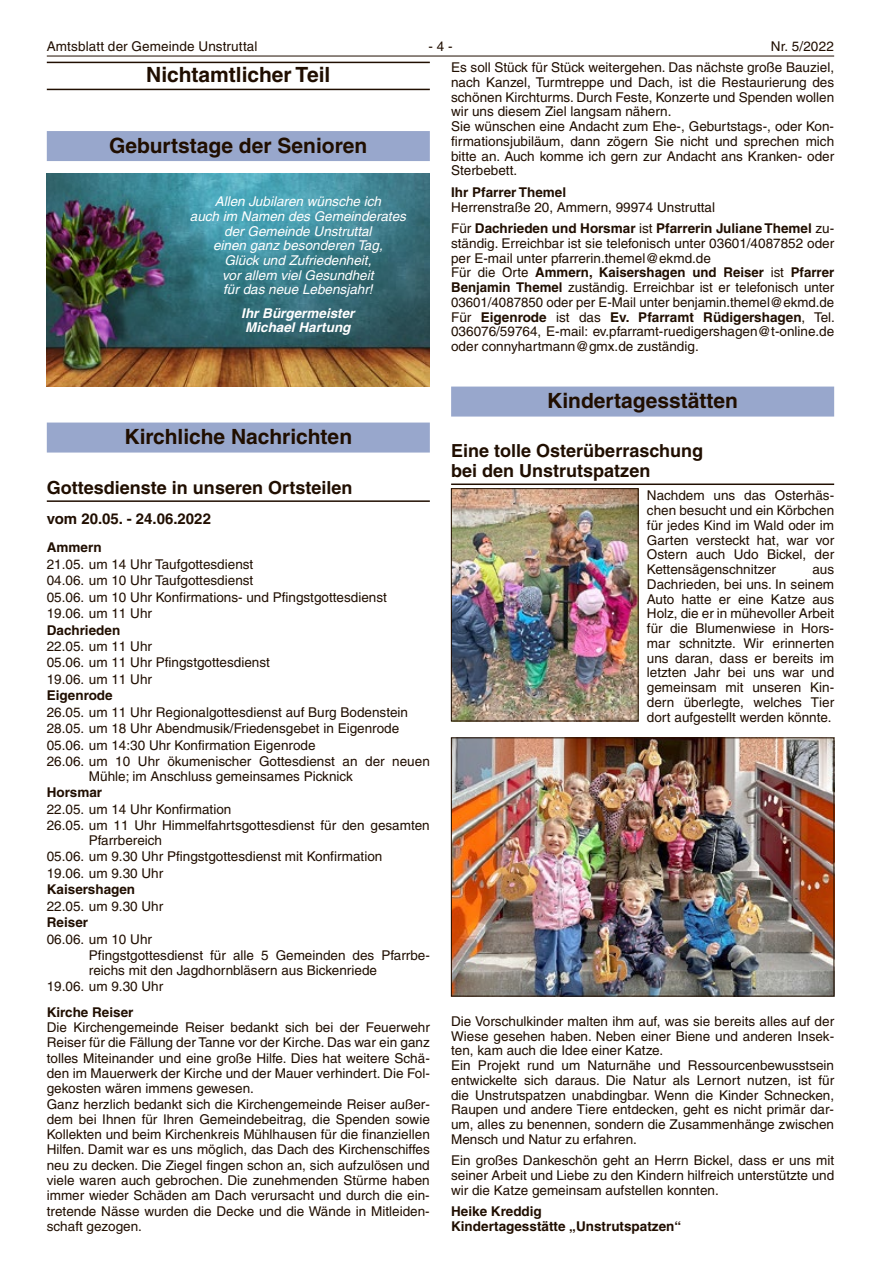
<style>
.page{position:relative;width:881px;height:1263px;background:#fff}
.page>*{position:absolute;margin:0;border:0;box-sizing:border-box;transform-origin:0 0}
.t1{font:700 21px "Helvetica LT";color:#200e00}
.t2{font:700 18px/19.6px "Helvetica LT";color:#200e00}
.t3{font:700 15px "Helvetica LT";color:#200e00}
.t4{font:13.5px/14.7px "Helvetica LT";color:#200e00}
.t5{font:italic 13.5px/14.7px "Helvetica LT";color:#fff;text-align:center}
.t6{font:700 13.5px/14.7px "Helvetica LT";color:#200e00}
.t7{font:italic 700 13.5px/14.7px "Helvetica LT";color:#fff}
.s1{font-weight:700}
</style>
<div class="page">
<hr style="left:47px;top:56px;width:786px;height:1px;background:#200e00">
<div style="left:451px;top:387px;width:382px;height:30px;background:#98a7cc"></div>
<hr style="left:451px;top:483px;width:382px;height:2px;background:#200e00">
<img style="left:453px;top:490px;width:183px;height:229px">
<div style="left:451px;top:488px;width:187px;height:233px;border:1px solid #200e00"></div>
<img style="left:453px;top:740px;width:378px;height:254px">
<div style="left:451px;top:738px;width:382px;height:258px;border:1px solid #200e00"></div>
<hr style="left:47px;top:62px;width:382px;height:1px;background:#200e00">
<hr style="left:47px;top:89px;width:382px;height:1px;background:#200e00">
<div style="left:47px;top:131px;width:382px;height:30px;background:#98a7cc"></div>
<div style="left:47px;top:423px;width:382px;height:30px;background:#98a7cc"></div>
<hr style="left:47px;top:500px;width:382px;height:2px;background:#200e00">
<img style="left:47px;top:174px;width:382px;height:213px">
<p class="t4" style="left:47px;top:39px;width:212px">Amtsblatt der Gemeinde Unstruttal</p>
<p class="t4" style="left:428px;top:39px;width:26px">- 4 -</p>
<p class="t4" style="left:451px;top:35px;width:384px;line-height:21.3px;text-align:right">Nr. 5/2022<br>Es soll Stück für Stück weitergehen. Das nächste große Bauziel,</p>
<p class="t4" style="left:451px;top:75px;width:384px">nach Kanzel, Turmtreppe und Dach, ist die Restaurierung des schönen Kirchturms. Durch Feste, Konzerte und Spenden wollen wir uns diesem Ziel langsam nähern.<br>Sie wünschen eine Andacht zum Ehe-, Geburtstags-, oder Kon&shy;firmationsjubiläum, dann zögern Sie nicht und sprechen mich bitte an. Auch komme ich gern zur Andacht ans Kranken- oder Sterbebett.</p>
<p class="t6" style="left:451px;top:184px;width:116px">Ihr Pfarrer Themel</p>
<p class="t4" style="left:451px;top:196px;width:384px;line-height:21.5px">Herrenstraße 20, Ammern, 99974 Unstruttal<br>Für <span class="s1">Dachrieden und Horsmar</span> ist <span class="s1">Pfarrerin Juliane Themel</span> zu-</p>
<p class="t4" style="left:451px;top:236px;width:385px">ständig. Erreichbar ist sie telefonisch unter 03601/4087852 oder per E-mail unter pfarrerin.themel@ekmd.de<br>Für die Orte <span class="s1">Ammern, Kaisershagen und Reiser</span> ist <span class="s1">Pfarrer Benjamin Themel</span> zuständig. Erreichbar ist er telefonisch unter 03601/4087850 oder per E-Mail unter benjamin.themel@ekmd.de Für <span class="s1">Eigenrode</span> ist das <span class="s1">Ev. Pfarramt Rüdigershagen</span>, Tel.<br>036076/59764, E-mail: ev.pfarramt-ruedigershagen@t-online.de oder connyhartmann@gmx.de zuständig.</p>
<h1 class="t1" style="left:547px;top:388px;width:192px">Kindertagesstätten</h1>
<h2 class="t2" style="left:451px;top:441px;width:253px">Eine tolle Osterüberraschung bei den Unstrutspatzen</h2>
<p class="t4" style="left:646px;top:488px;width:189px;text-align:justify">Nachdem uns das Osterhäs&shy;chen besucht und ein Körbchen für jedes Kind im Wald oder im Garten versteckt hat, war vor Ostern auch Udo Bickel, der Kettensägenschnitzer</p>
<h1 class="t1" style="left:146px;top:62px;width:186px">Nichtamtlicher Teil</h1>
<h1 class="t1" style="left:109px;top:132px;width:259px">Geburtstage der Senioren</h1>
<p class="t5" style="left:190px;top:194px;width:217px">Allen Jubilaren wünsche ich<br>auch im Namen des Gemeinderates der Gemeinde Unstruttal<br>einen ganz besonderen Tag,<br>Glück und Zufriedenheit,<br>vor allem viel Gesundheit<br>für das neue Lebensjahr!</p>
<p class="t7" style="left:241px;top:305px;width:115px">Ihr Bürgermeister<br>Michael Hartung</p>
<h1 class="t1" style="left:124px;top:424px;width:229px">Kirchliche Nachrichten</h1>
<h2 class="t2" style="left:47px;top:478px;width:307px">Gottesdienste in unseren Ortsteilen</h2>
<p class="t3" style="left:47px;top:509px;width:166px">vom 20.05. - 24.06.2022</p>
<p class="t6" style="left:47px;top:540px;width:56px">Ammern</p>
<p class="t4" style="left:47px;top:556px;width:341px;line-height:16.5px">21.05. um 14 Uhr Taufgottesdienst<br>04.06. um 10 Uhr Taufgottesdienst<br>05.06. um 10 Uhr Konfirmations- und Pfingstgottesdienst 19.06. um 11 Uhr</p>
<p class="t6" style="left:47px;top:622px;width:75px">Dachrieden</p>
<p class="t4" style="left:47px;top:638px;width:224px;line-height:16.5px">22.05. um 11 Uhr<br>05.06. um 11 Uhr Pfingstgottesdienst<br>19.06. um 11 Uhr</p>
<p class="t6" style="left:47px;top:688px;width:67px">Eigenrode</p>
<p class="t4" style="left:47px;top:704px;width:384px;line-height:16.5px">26.05. um 11 Uhr Regionalgottesdienst auf Burg Bodenstein 28.05. um 18 Uhr Abendmusik/Friedensgebet in Eigenrode 05.06. um 14:30 Uhr Konfirmation Eigenrode<br>26.06. um 10 Uhr ökumenischer Gottesdienst an der neuen</p>
<p class="t4" style="left:89px;top:769px;width:265px">Mühle; im Anschluss gemeinsames Picknick</p>
<p class="t6" style="left:47px;top:785px;width:57px">Horsmar</p>
<p class="t4" style="left:47px;top:801px;width:384px;line-height:16.5px">22.05. um 14 Uhr Konfirmation<br>26.05. um 11 Uhr Himmelfahrtsgottesdienst für den gesamten</p>
<p class="t4" style="left:47px;top:832px;width:337px;line-height:16.5px;text-indent:42px">Pfarrbereich<br>05.06. um 9.30 Uhr Pfingstgottesdienst mit Konfirmation<br>19.06. um 9.30 Uhr</p>
<p class="t6" style="left:47px;top:882px;width:90px">Kaisershagen</p>
<p class="t4" style="left:47px;top:898px;width:118px">22.05. um 9.30 Uhr</p>
<p class="t6" style="left:47px;top:915px;width:43px">Reiser</p>
<p class="t4" style="left:89px;top:930px;width:342px;line-height:16.5px;text-indent:-42px">06.06. um 10 Uhr<br>Pfingstgottesdienst für alle 5 Gemeinden des Pfarrbe-</p>
<p class="t4" style="left:47px;top:962px;width:332px;line-height:16.5px;text-indent:42px">reichs mit den Jagdhornbläsern aus Bickenriede<br>19.06. um 9.30 Uhr</p>
<p class="t6" style="left:47px;top:1004px;width:88px">Kirche Reiser</p>
<p class="t4" style="left:47px;top:1019px;width:384px;line-height:15.3px">Die Kirchengemeinde Reiser bedankt sich bei der Feuerwehr Reiser für die Fällung der Tanne vor der Kirche. Das war ein ganz tolles Miteinander und eine große Hilfe. Dies hat weitere Schä&shy;den im Mauerwerk der Kirche und der Mauer verhindert. Die Fol&shy;gekosten wären immens gewesen.<br>Ganz herzlich bedankt sich die Kirchengemeinde Reiser außer&shy;dem bei Ihnen für Ihren Gemeindebeitrag, die Spenden sowie Kollekten und beim Kirchenkreis Mühlhausen für die finanziellen Hilfen. Damit war es uns möglich, das Dach des Kirchenschiffes neu zu decken. Die Ziegel fingen schon an, sich aufzulösen und viele waren auch gebrochen. Die zunehmenden Stürme haben immer wieder Schäden am Dach verursacht und durch die ein&shy;tretende Nässe wurden die Decke und die Wände in Mitleiden&shy;schaft gezogen.</p>
<p class="t4" style="left:646px;top:562px;width:189px;text-align:justify;text-indent:165px">aus Dachrieden, bei uns. In seinem Auto hatte er eine Katze aus Holz, die er in mühevoller Arbeit für die Blumenwiese in Hors&shy;mar schnitzte. Wir erinnerten uns daran, dass er bereits im letzten Jahr bei uns war und gemeinsam mit unseren Kin&shy;dern überlegte, welches Tier dort aufgestellt werden könnte.</p>
<p class="t4" style="left:451px;top:1014px;width:384px">Die Vorschulkinder malten ihm auf, was sie bereits alles auf der Wiese gesehen haben. Neben einer Biene und anderen Insek&shy;ten, kam auch die Idee einer Katze.<br>Ein Projekt rund um Naturnähe und Ressourcenbewusstsein entwickelte sich daraus. Die Natur als Lernort nutzen, ist für die Unstrutspatzen unabdingbar. Wenn die Kinder Schnecken, Raupen und andere Tiere entdecken, geht es nicht primär dar&shy;um, alles zu benennen, sondern die Zusammenhänge zwischen Mensch und Natur zu erfahren.</p>
<p class="t4" style="left:451px;top:1153px;width:384px;text-align:justify">Ein großes Dankeschön geht an Herrn Bickel, dass er uns mit seiner Arbeit und Liebe zu den Kindern hilfreich unterstützte und wir die Katze gemeinsam aufstellen konnten.</p>
<p class="t6" style="left:451px;top:1204px;width:231px">Heike Kreddig<br>Kindertagesstätte „Unstrutspatzen“</p>
</div>
